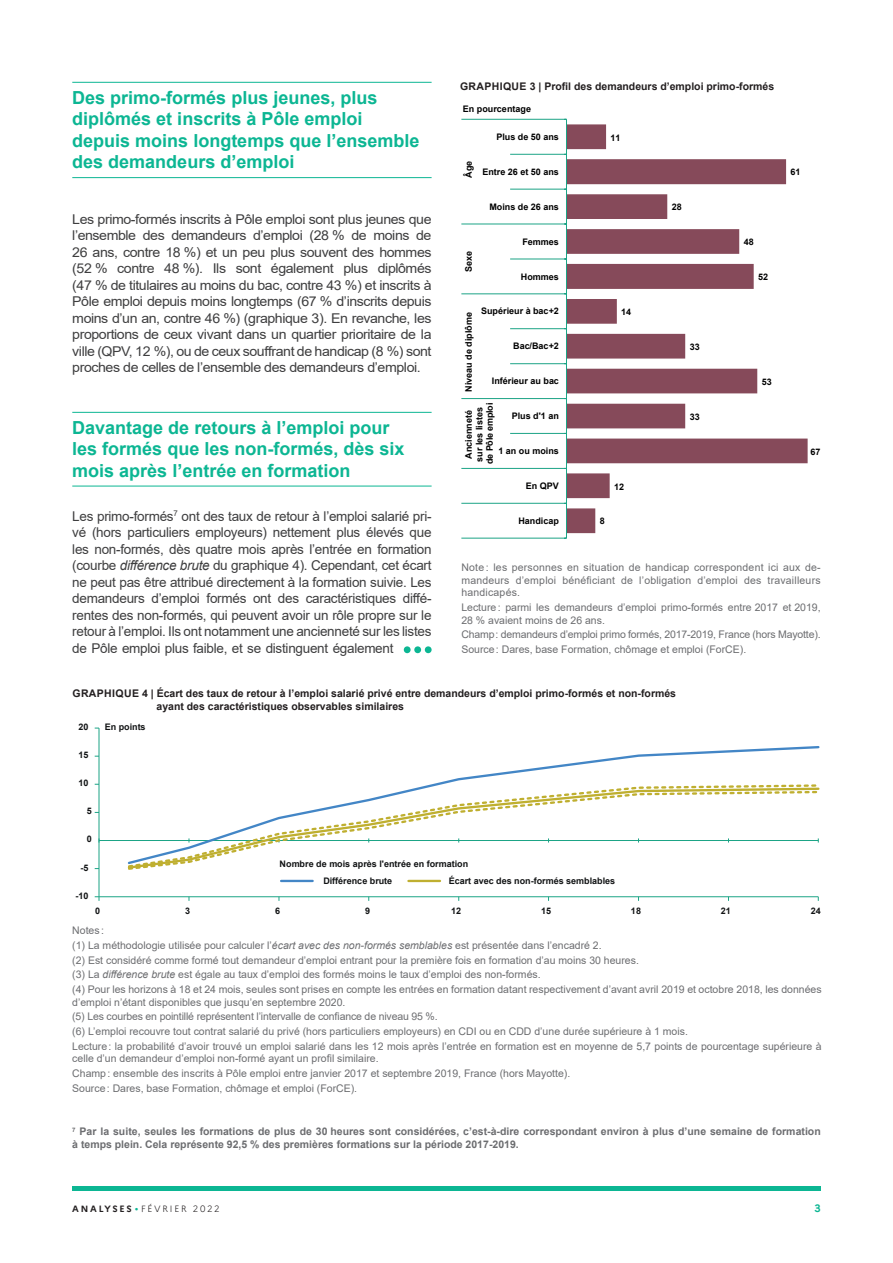
<style>
.page{position:relative;width:893px;height:1263px;background:#fff}
.page>*{position:absolute;margin:0;border:0;box-sizing:border-box;transform-origin:0 0}
.t1{font:700 18px/21.6px "Arial";color:#0cb693}
.t2{font:13.5px/16.5px "Arial";letter-spacing:-.025em;color:#3e3e3f;text-align:justify;scale:1.05 1}
.t3{font:13.5px/16.5px "Arial";letter-spacing:-.025em;color:#3e3e3f;text-align:justify}
.t4{font:10.5px/14.7px "Arial";color:#6c6d70}
.t5{font:700 10.5px/12.8px "Arial";color:#6c6d70}
.t6{font:700 10.5px/13.5px "Arial";color:#231f20}
.t7{font:700 10.5px "Marianne";color:#0cb693}
.t8{font:700 9px/10.5px "Arial";color:#000001;text-align:center}
.t9{font:700 9px/16.5px "Arial";color:#111314}
.t10{font:300 9px "Marianne";letter-spacing:.2em;color:#231f20}
.s1{font-style:italic}
.s2{font-weight:700}
.s3{font-family:"Manrope";font-weight:700;color:#0cb693}
</style>
<div class="page">
<div style="left:72px;top:1186px;width:749px;height:5px;background:#0cb693"></div>
<hr style="left:72px;top:82px;width:360px;height:1px;background:#0cb693">
<hr style="left:72px;top:177px;width:360px;height:1px;background:#0cb693">
<hr style="left:72px;top:412px;width:360px;height:1px;background:#0cb693">
<hr style="left:72px;top:486px;width:360px;height:1px;background:#0cb693">
<svg style="left:567px;top:124px;width:241px;height:409px"></svg>
<hr style="left:566px;top:119px;width:1px;height:419px;background:#1ca486">
<hr style="left:461px;top:119px;width:105px;height:1px;background:#1ca486">
<hr style="left:510px;top:154px;width:56px;height:1px;background:#1ca486">
<hr style="left:510px;top:189px;width:56px;height:1px;background:#1ca486">
<hr style="left:461px;top:224px;width:105px;height:1px;background:#1ca486">
<hr style="left:510px;top:259px;width:56px;height:1px;background:#1ca486">
<hr style="left:461px;top:294px;width:105px;height:1px;background:#1ca486">
<hr style="left:510px;top:328px;width:56px;height:1px;background:#1ca486">
<hr style="left:510px;top:363px;width:56px;height:1px;background:#1ca486">
<hr style="left:461px;top:398px;width:105px;height:1px;background:#1ca486">
<hr style="left:510px;top:433px;width:56px;height:1px;background:#1ca486">
<hr style="left:461px;top:468px;width:105px;height:1px;background:#1ca486">
<hr style="left:461px;top:503px;width:105px;height:1px;background:#1ca486">
<hr style="left:461px;top:538px;width:105px;height:1px;background:#1ca486">
<hr style="left:95px;top:896px;width:723px;height:1px;background:#1ca486">
<hr style="left:99px;top:728px;width:1px;height:169px;background:#1ca486">
<hr style="left:99px;top:840px;width:719px;height:1px;background:#1ca486">
<svg style="left:437px;top:746px;width:383px;height:37px"></svg>
<svg style="left:407px;top:783px;width:413px;height:7px"></svg>
<hr style="left:281px;top:880px;width:32px;height:2px;background:#4386c6">
<hr style="left:408px;top:880px;width:32px;height:2px;background:#bfaf30">
<svg style="left:127px;top:790px;width:692px;height:80px"></svg>
<svg style="left:404px;top:646px;width:28px;height:7px"></svg>
<h1 class="t1" style="left:72px;top:87px;width:349px">Des primo-formés plus jeunes, plus diplômés et inscrits à Pôle emploi depuis moins longtemps que l’ensemble des demandeurs d’emploi</h1>
<p class="t2" style="left:72px;top:211px;width:344px">Les primo-formés inscrits à Pôle emploi sont plus jeunes que l’ensemble des demandeurs d’emploi (28 % de moins de 26 ans, contre 18 %) et un peu plus souvent des hommes (52 % contre 48 %). Ils sont également plus diplômés (47 % de titulaires au moins du bac, contre 43 %) et inscrits à Pôle emploi depuis moins longtemps (67 % d’inscrits depuis moins d’un an, contre 46 %) (graphique 3). En revanche, les proportions de ceux vivant dans un quartier prioritaire de la ville (QPV, 12 %), ou de ceux souffrant de handicap (8 %) sont proches de celles de l’ensemble des demandeurs d’emploi.</p>
<h1 class="t1" style="left:72px;top:417px;width:334px">Davantage de retours à l’emploi pour les formés que les non-formés, dès six mois après l’entrée en formation</h1>
<p class="t3" style="left:72px;top:508px;width:361px">Les primo-formés<sup>7</sup> ont des taux de retour à l’emploi salarié pri&shy;vé (hors particuliers employeurs) nettement plus élevés que les non-formés, dès quatre mois après l’entrée en formation (courbe <span class="s1">différence brute</span> du graphique 4). Cependant, cet écart ne peut pas être attribué directement à la formation suivie. Les demandeurs d’emploi formés ont des caractéristiques diffé&shy;rentes des non-formés, qui peuvent avoir un rôle propre sur le retour à l’emploi. Ils ont notamment une ancienneté sur les listes de Pôle emploi plus faible, et se distinguent également</p>
<p class="t6" style="left:460px;top:79px;width:316px">GRAPHIQUE 3 | Profil des demandeurs d’emploi primo-formés</p>
<p class="t8" style="left:463px;top:104px;width:70px">En pourcentage</p>
<p class="t8" style="left:496px;top:132px;width:64px">Plus de 50 ans</p>
<p class="t8" style="left:610px;top:132px;width:12px">11</p>
<p class="t8" style="left:464px;top:178px;width:19px;rotate:-90deg">Âge</p>
<p class="t8" style="left:482px;top:166px;width:78px">Entre 26 et 50 ans</p>
<p class="t8" style="left:790px;top:167px;width:12px">61</p>
<p class="t8" style="left:489px;top:201px;width:71px">Moins de 26 ans</p>
<p class="t8" style="left:672px;top:202px;width:12px">28</p>
<p class="t8" style="left:522px;top:236px;width:38px">Femmes</p>
<p class="t8" style="left:744px;top:237px;width:12px">48</p>
<p class="t8" style="left:464px;top:272px;width:22px;rotate:-90deg">Sexe</p>
<p class="t8" style="left:521px;top:271px;width:39px">Hommes</p>
<p class="t8" style="left:758px;top:272px;width:12px">52</p>
<p class="t8" style="left:481px;top:306px;width:79px">Supérieur à bac+2</p>
<p class="t8" style="left:464px;top:392px;width:81px;rotate:-90deg">Niveau de diplôme</p>
<p class="t8" style="left:513px;top:341px;width:47px">Bac/Bac+2</p>
<p class="t8" style="left:492px;top:376px;width:68px">Inférieur au bac</p>
<p class="t8" style="left:621px;top:307px;width:12px">14</p>
<p class="t8" style="left:690px;top:342px;width:12px">33</p>
<p class="t8" style="left:762px;top:376px;width:12px">53</p>
<p class="t8" style="left:464px;top:464px;width:63px;rotate:-90deg">Ancienneté sur les listes de Pôle emploi</p>
<p class="t8" style="left:512px;top:411px;width:49px">Plus d'1 an</p>
<p class="t8" style="left:498px;top:446px;width:62px">1 an ou moins</p>
<p class="t8" style="left:690px;top:411px;width:12px">33</p>
<p class="t8" style="left:811px;top:446px;width:12px">67</p>
<p class="t8" style="left:526px;top:481px;width:34px">En QPV</p>
<p class="t8" style="left:614px;top:481px;width:12px">12</p>
<p class="t8" style="left:518px;top:515px;width:42px">Handicap</p>
<p class="t8" style="left:600px;top:516px;width:7px">8</p>
<p class="t4" style="left:461px;top:561px;width:361px;line-height:12.6px;text-align:justify">Note : les personnes en situation de handicap correspondent ici aux de&shy;mandeurs d’emploi bénéficiant de l’obligation d’emploi des travailleurs handicapés.</p>
<p class="t4" style="left:461px;top:601px;width:361px;line-height:12.6px">Lecture: parmi les demandeurs d’emploi primo-formés entre 2017 et 2019,<br>28 % avaient moins de 26 ans.</p>
<p class="t4" style="left:461px;top:627px;width:361px">Champ: demandeurs d’emploi primo formés, 2017-2019, France (hors Mayotte).<br>Source: Dares, base Formation, chômage et emploi (ForCE).</p>
<p class="t6" style="left:157px;top:686px;width:521px;text-indent:-84px">GRAPHIQUE 4 | Écart des taux de retour à l’emploi salarié privé entre demandeurs d’emploi primo-formés et non-formés ayant des caractéristiques observables similaires</p>
<p class="t9" style="left:79px;top:719px;width:12px">20</p>
<p class="t9" style="left:79px;top:747px;width:12px">15</p>
<p class="t9" style="left:79px;top:775px;width:12px">10</p>
<p class="t9" style="left:87px;top:803px;width:7px">5</p>
<p class="t9" style="left:87px;top:831px;width:7px">0</p>
<p class="t9" style="left:81px;top:859px;width:10px">-5</p>
<p class="t9" style="left:76px;top:887px;width:15px">-10</p>
<p class="t9" style="left:105px;top:719px;width:42px">En points</p>
<p class="t9" style="left:323px;top:856px;width:146px;text-indent:-44px">Nombre de mois après l'entrée en formation<br>Différence brute</p>
<p class="t9" style="left:449px;top:872px;width:168px">Écart avec des non-formés semblables</p>
<p class="t9" style="left:95px;top:902px;width:7px">0</p>
<p class="t9" style="left:185px;top:902px;width:7px">3</p>
<p class="t9" style="left:275px;top:902px;width:7px">6</p>
<p class="t9" style="left:365px;top:902px;width:7px">9</p>
<p class="t9" style="left:451px;top:902px;width:12px">12</p>
<p class="t9" style="left:541px;top:902px;width:12px">15</p>
<p class="t9" style="left:631px;top:902px;width:12px">18</p>
<p class="t9" style="left:721px;top:902px;width:12px">21</p>
<p class="t9" style="left:811px;top:902px;width:12px">24</p>
<p class="t4" style="left:72px;top:923px;width:751px">Notes :<br>(1) La méthodologie utilisée pour calculer l’<span class="s1">écart avec des non-formés semblables</span> est présentée dans l’encadré 2.<br>(2) Est considéré comme formé tout demandeur d’emploi entrant pour la première fois en formation d’au moins 30 heures.<br>(3) La <span class="s1">différence brute</span> est égale au taux d’emploi des formés moins le taux d’emploi des non-formés.<br>(4) Pour les horizons à 18 et 24 mois, seules sont prises en compte les entrées en formation datant respectivement d’avant avril 2019 et octobre 2018, les données</p>
<p class="t4" style="left:72px;top:994px;width:751px">d’emploi n’étant disponibles que jusqu’en septembre 2020.<br>(5) Les courbes en pointillé représentent l’intervalle de confiance de niveau 95 %.<br>(6) L’emploi recouvre tout contrat salarié du privé (hors particuliers employeurs) en CDI ou en CDD d’une durée supérieure à 1 mois.<br>Lecture: la probabilité d’avoir trouvé un emploi salarié dans les 12 mois après l’entrée en formation est en moyenne de 5,7 points de pourcentage supérieure à</p>
<p class="t4" style="left:72px;top:1051px;width:499px">celle d’un demandeur d’emploi non-formé ayant un profil similaire.<br>Champ: ensemble des inscrits à Pôle emploi entre janvier 2017 et septembre 2019, France (hors Mayotte).<br>Source: Dares, base Formation, chômage et emploi (ForCE).</p>
<p class="t5" style="left:72px;top:1125px;width:750px"><sup>7</sup> Par la suite, seules les formations de plus de 30 heures sont considérées, c’est-à-dire correspondant environ à plus d’une semaine de formation à temps plein. Cela représente 92,5 % des premières formations sur la période 2017-2019.</p>
<p class="t10" style="left:72px;top:1202px;width:149px"><span class="s2">ANALYSES</span><span class="s3">•</span>FÉVRIER 2022</p>
<p class="t7" style="left:814px;top:1200px;width:8px">3</p>
</div>
